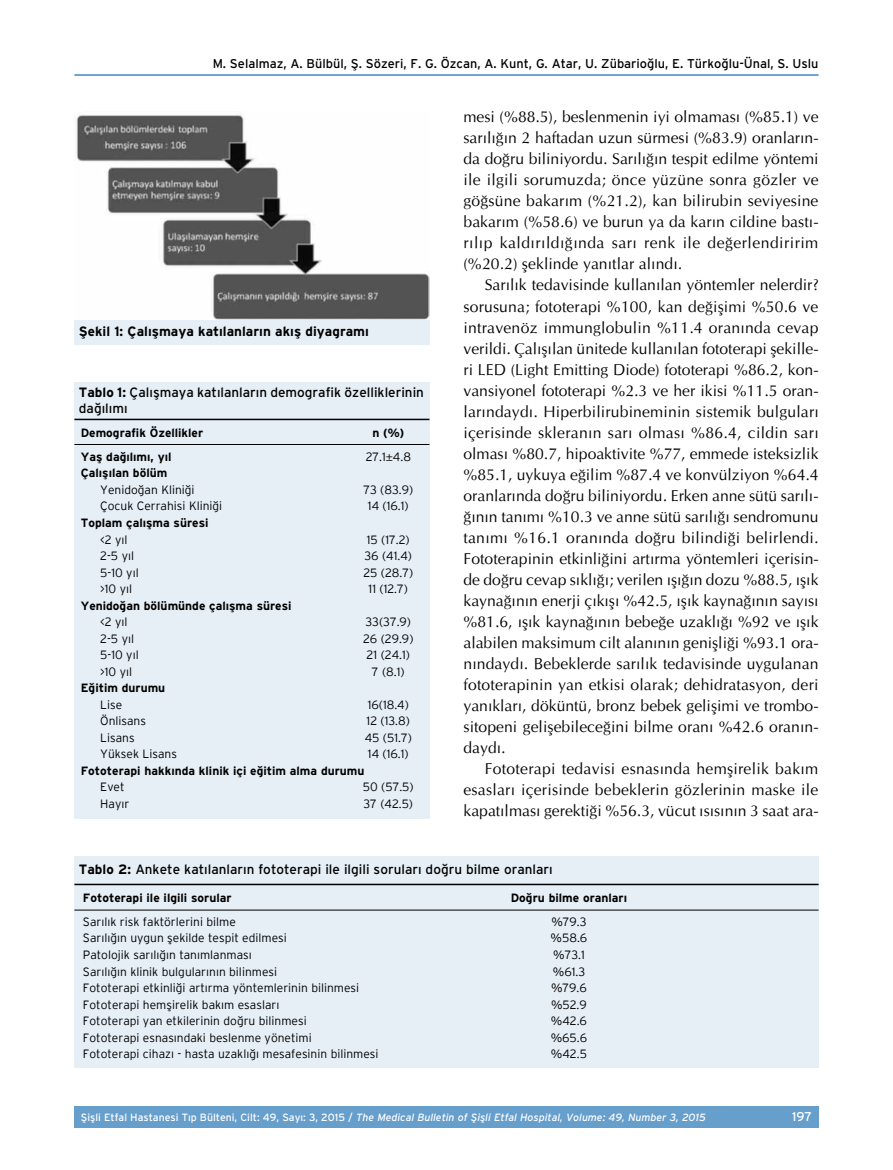
<style>
.page{position:relative;width:893px;height:1170px;background:#fff}
.page>*{position:absolute;margin:0;border:0;box-sizing:border-box;transform-origin:0 0}
.t1{font:15.75px/21px "Optima";letter-spacing:.005em;color:#000;text-align:justify}
.t2{font:13.5px/16.2px "Interstate";color:#000}
.t3{font:700 13.5px "Interstate";color:#000}
.t4{font:12.75px "Interstate";color:#000}
.t5{font:12.75px "Interstate";color:#fff}
.t6{font:300 12px "Interstate";color:#000}
.t7{font:700 12px "Interstate";color:#000}
.t8{font:italic 10.5px "Interstate";color:#fff}
.s1{font-weight:700}
.s2{font-family:"Myriad Pro";font-weight:400}
.s3{font-style:normal}
</style>
<div class="page">
<div style="left:74px;top:1106px;width:745px;height:21px;background:#669ecc"></div>
<hr style="left:74px;top:74px;width:745px;height:2px;background:#005daa">
<div style="left:74px;top:382px;width:355px;height:35px;background:#e6eff6"></div>
<div style="left:74px;top:417px;width:355px;height:401px;background:#e6eff6"></div>
<hr style="left:74px;top:418px;width:355px;height:2px;background:#000">
<hr style="left:74px;top:444px;width:355px;height:1px;background:#000">
<div style="left:74px;top:856px;width:745px;height:26px;background:#e6eff6"></div>
<div style="left:74px;top:882px;width:745px;height:185px;background:#e6eff6"></div>
<hr style="left:74px;top:883px;width:745px;height:2px;background:#000">
<hr style="left:74px;top:909px;width:745px;height:1px;background:#000">
<div style="left:74px;top:319px;width:355px;height:26px;background:#e6eff6"></div>
<img style="left:75px;top:114px;width:354px;height:205px">
<p class="t4" style="left:213px;top:57px;width:607px">M. Selalmaz, A. Bülbül, Ş. Sözeri, F. G. Özcan, A. Kunt, G. Atar, U. Zübarioğlu, E. Türkoğlu-Ünal, S. Uslu</p>
<p class="t1" style="left:463px;top:107px;width:357px">mesi (%88.5), beslenmenin iyi olmaması (%85.1) ve sarılığın 2 haftadan uzun sürmesi (%83.9) oranların&shy;da doğru biliniyordu. Sarılığın tespit edilme yöntemi ile ilgili sorumuzda; önce yüzüne sonra gözler ve göğsüne bakarım (%21.2), kan bilirubin seviyesine bakarım (%58.6) ve burun ya da karın cildine bastı&shy;rılıp kaldırıldığında sarı renk ile değerlendiririm (%20.2) şeklinde yanıtlar alındı.</p>
<p class="t1" style="left:463px;top:275px;width:357px;text-indent:21px">Sarılık tedavisinde kullanılan yöntemler nelerdir? sorusuna; fototerapi %100, kan değişimi %50.6 ve intravenöz immunglobulin %11.4 oranında cevap verildi. Çalışılan ünitede kullanılan fototerapi şekille&shy;ri LED (Light Emitting Diode) fototerapi %86.2, kon&shy;vansiyonel fototerapi %2.3 ve her ikisi %11.5 oran&shy;larındaydı. Hiperbilirubineminin sistemik bulguları içerisinde skleranın sarı olması %86.4, cildin sarı olması %80.7, hipoaktivite %77, emmede isteksizlik %85.1, uykuya eğilim %87.4 ve konvülziyon %64.4 oranlarında doğru biliniyordu. Erken anne sütü sarılı&shy;ğının tanımı %10.3 ve anne sütü sarılığı sendromunu tanımı %16.1 oranında doğru bilindiği belirlendi.<br>Fototerapinin etkinliğini artırma yöntemleri içerisin&shy;de doğru cevap sıklığı; verilen ışığın dozu %88.5, ışık kaynağının enerji çıkışı %42.5, ışık kaynağının sayısı %81.6, ışık kaynağının bebeğe uzaklığı %92 ve ışık alabilen maksimum cilt alanının genişliği %93.1 ora&shy;nındaydı. Bebeklerde sarılık tedavisinde uygulanan fototerapinin yan etkisi olarak; dehidratasyon, deri yanıkları, döküntü, bronz bebek gelişimi ve trombo&shy;sitopeni gelişebileceğini bilme oranı %42.6 oranın&shy;daydı.</p>
<p class="t1" style="left:463px;top:757px;width:357px;text-indent:21px">Fototerapi tedavisi esnasında hemşirelik bakım esasları içerisinde bebeklerin gözlerinin maske ile kapatılması gerektiği %56.3, vücut ısısının 3 saat ara-</p>
<p class="t3" style="left:79px;top:324px;width:292px">Şekil 1: Çalışmaya katılanların akış diyagramı</p>
<p class="t2" style="left:79px;top:384px;width:347px"><span class="s1">Tablo 1:</span> Çalışmaya katılanların demografik özelliklerinin dağılımı</p>
<p class="t7" style="left:81px;top:426px;width:124px">Demografik Özellikler</p>
<p class="t7" style="left:372px;top:426px;width:33px">n (%)</p>
<p class="t7" style="left:81px;top:450px;width:92px">Yaş dağılımı, yıl</p>
<p class="t6" style="left:366px;top:450px;width:47px">27.1<span class="s2">±</span>4.8</p>
<p class="t7" style="left:81px;top:466px;width:88px">Çalışılan bölüm</p>
<p class="t6" style="left:100px;top:483px;width:96px">Yenidoğan Kliniği</p>
<p class="t6" style="left:363px;top:483px;width:51px">73 (83.9)</p>
<p class="t6" style="left:100px;top:499px;width:123px">Çocuk Cerrahisi Kliniği</p>
<p class="t6" style="left:368px;top:499px;width:42px">14 (16.1)</p>
<p class="t7" style="left:81px;top:516px;width:129px">Toplam çalışma süresi</p>
<p class="t6" style="left:100px;top:532px;width:29px">&lt;2 yıl</p>
<p class="t6" style="left:367px;top:532px;width:44px">15 (17.2)</p>
<p class="t6" style="left:100px;top:549px;width:35px">2-5 yıl</p>
<p class="t6" style="left:365px;top:549px;width:49px">36 (41.4)</p>
<p class="t6" style="left:100px;top:565px;width:40px">5-10 yıl</p>
<p class="t6" style="left:363px;top:565px;width:51px">25 (28.7)</p>
<p class="t6" style="left:100px;top:582px;width:33px">&gt;10 yıl</p>
<p class="t6" style="left:369px;top:582px;width:41px">11 (12.7)</p>
<p class="t7" style="left:81px;top:598px;width:212px">Yenidoğan bölümünde çalışma süresi</p>
<p class="t6" style="left:100px;top:615px;width:29px">&lt;2 yıl</p>
<p class="t6" style="left:366px;top:615px;width:47px">33(37.9)</p>
<p class="t6" style="left:100px;top:631px;width:35px">2-5 yıl</p>
<p class="t6" style="left:363px;top:631px;width:52px">26 (29.9)</p>
<p class="t6" style="left:100px;top:648px;width:40px">5-10 yıl</p>
<p class="t6" style="left:367px;top:648px;width:45px">21 (24.1)</p>
<p class="t6" style="left:100px;top:664px;width:33px">&gt;10 yıl</p>
<p class="t6" style="left:372px;top:664px;width:34px">7 (8.1)</p>
<p class="t7" style="left:81px;top:681px;width:86px">Eğitim durumu</p>
<p class="t6" style="left:100px;top:697px;width:23px">Lise</p>
<p class="t6" style="left:368px;top:697px;width:43px">16(18.4)</p>
<p class="t6" style="left:100px;top:714px;width:47px">Önlisans</p>
<p class="t6" style="left:367px;top:714px;width:45px">12 (13.8)</p>
<p class="t6" style="left:100px;top:730px;width:36px">Lisans</p>
<p class="t6" style="left:365px;top:730px;width:49px">45 (51.7)</p>
<p class="t6" style="left:100px;top:747px;width:78px">Yüksek Lisans</p>
<p class="t6" style="left:368px;top:747px;width:42px">14 (16.1)</p>
<p class="t7" style="left:81px;top:763px;width:285px">Fototerapi hakkında klinik içi eğitim alma durumu</p>
<p class="t6" style="left:100px;top:780px;width:26px">Evet</p>
<p class="t6" style="left:363px;top:780px;width:52px">50 (57.5)</p>
<p class="t6" style="left:100px;top:796px;width:30px">Hayır</p>
<p class="t6" style="left:363px;top:796px;width:51px">37 (42.5)</p>
<p class="t2" style="left:79px;top:860px;width:475px"><span class="s1">Tablo 2:</span> Ankete katılanların fototerapi ile ilgili soruları doğru bilme oranları</p>
<p class="t7" style="left:83px;top:890px;width:150px">Fototerapi ile ilgili sorular</p>
<p class="t7" style="left:511px;top:890px;width:118px">Doğru bilme oranları</p>
<p class="t6" style="left:83px;top:914px;width:154px">Sarılık risk faktörlerini bilme</p>
<p class="t6" style="left:551px;top:914px;width:37px">%79.3</p>
<p class="t6" style="left:83px;top:931px;width:205px">Sarılığın uygun şekilde tespit edilmesi</p>
<p class="t6" style="left:551px;top:931px;width:38px">%58.6</p>
<p class="t6" style="left:83px;top:947px;width:170px">Patolojik sarılığın tanımlanması</p>
<p class="t6" style="left:553px;top:947px;width:33px">%73.1</p>
<p class="t6" style="left:83px;top:964px;width:196px">Sarılığın klinik bulgularının bilinmesi</p>
<p class="t6" style="left:553px;top:964px;width:34px">%61.3</p>
<p class="t6" style="left:83px;top:980px;width:278px">Fototerapi etkinliği artırma yöntemlerinin bilinmesi</p>
<p class="t6" style="left:551px;top:980px;width:37px">%79.6</p>
<p class="t6" style="left:83px;top:997px;width:198px">Fototerapi hemşirelik bakım esasları</p>
<p class="t6" style="left:551px;top:997px;width:37px">%52.9</p>
<p class="t6" style="left:83px;top:1013px;width:225px">Fototerapi yan etkilerinin doğru bilinmesi</p>
<p class="t6" style="left:551px;top:1013px;width:38px">%42.6</p>
<p class="t6" style="left:83px;top:1030px;width:230px">Fototerapi esnasındaki beslenme yönetimi</p>
<p class="t6" style="left:551px;top:1030px;width:38px">%65.6</p>
<p class="t6" style="left:83px;top:1046px;width:297px">Fototerapi cihazı - hasta uzaklığı mesafesinin bilinmesi</p>
<p class="t6" style="left:551px;top:1046px;width:38px">%42.5</p>
<p class="t8" style="left:81px;top:1110px;width:626px"><span class="s3">Şişli Etfal Hastanesi T›p Bülteni, Cilt: 49, Say›: 3, 2015 /</span> The Medical Bulletin of Şişli Etfal Hospital, Volume: 49, Number 3, 2015</p>
<p class="t5" style="left:792px;top:1108px;width:22px">197</p>
</div>
